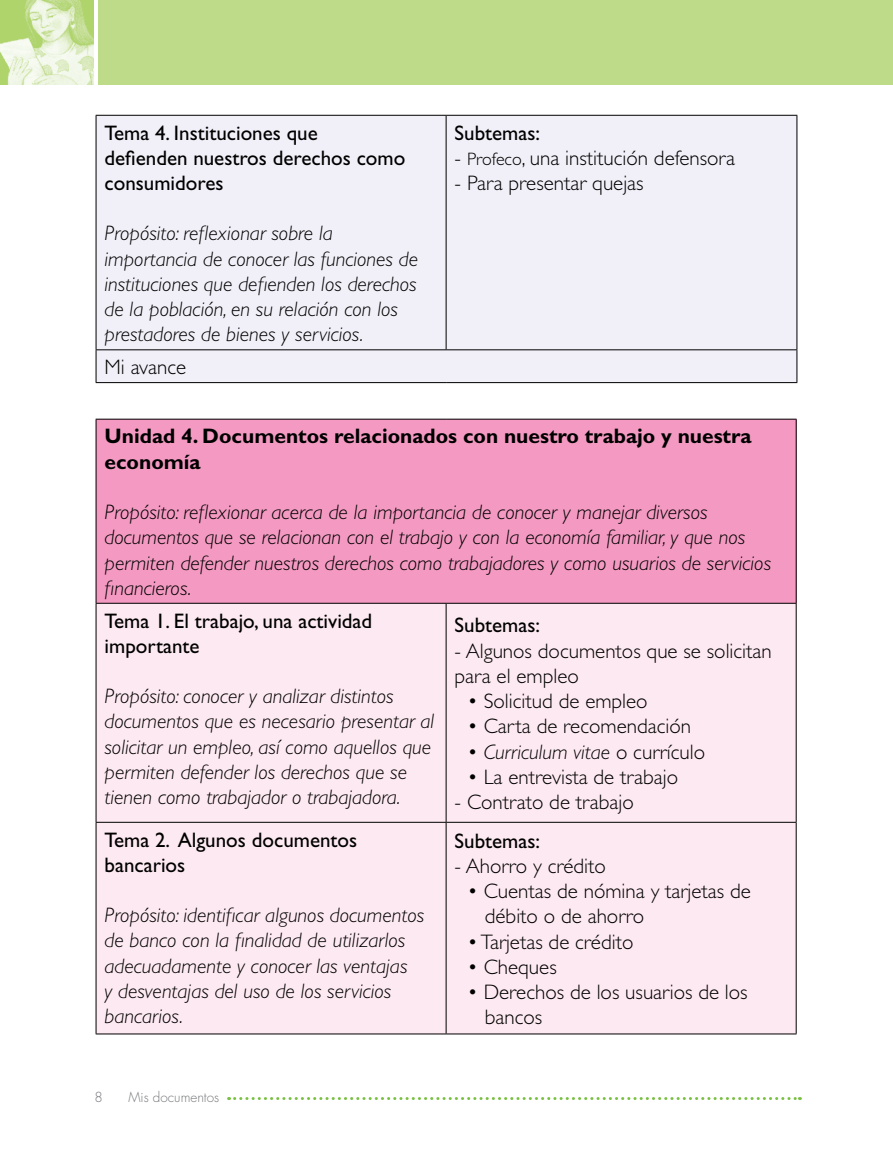
<style>
.page{position:relative;width:893px;height:1149px;background:#fff}
.page>*{position:absolute;margin:0;border:0;box-sizing:border-box;transform-origin:0 0}
.t1{font:italic 300 21px/25.2px "Gill Sans";color:#000}
.t2{font:300 21px/25.2px "Gill Sans";color:#000}
.t3{font:21px/25.2px "Gill Sans";color:#000}
.t4{font:700 21px/25.2px "Gill Sans";color:#000}
.t5{font:300 13.5px "Futura Primaria";color:#77787b}
.s1{font-size:18px}
.s2{font-style:normal}
</style>
<div class="page">
<svg style="left:229px;top:1097px;width:571px;height:2px"></svg>
<div style="left:0;top:0;width:893px;height:85px;background:#bedb89"></div>
<img style="left:0;top:0;width:94px;height:85px">
<hr style="left:94px;top:0;width:4px;height:119px;background:#fff">
<div style="left:97px;top:116px;width:699px;height:266px;background:#f1f0f8"></div>
<hr style="left:96px;top:115px;width:350px;height:1px;background:#000">
<hr style="left:96px;top:116px;width:1px;height:233px;background:#000">
<hr style="left:446px;top:115px;width:351px;height:1px;background:#000">
<hr style="left:446px;top:116px;width:1px;height:233px;background:#000">
<hr style="left:796px;top:116px;width:1px;height:233px;background:#000">
<hr style="left:96px;top:349px;width:350px;height:1px;background:#000">
<hr style="left:96px;top:350px;width:1px;height:32px;background:#000">
<hr style="left:446px;top:349px;width:351px;height:1px;background:#000">
<hr style="left:796px;top:350px;width:1px;height:32px;background:#000">
<hr style="left:96px;top:382px;width:350px;height:1px;background:#000">
<hr style="left:446px;top:382px;width:351px;height:1px;background:#000">
<div style="left:96px;top:419px;width:700px;height:184px;background:#f49ac2"></div>
<div style="left:97px;top:603px;width:699px;height:430px;background:#fde9f1"></div>
<hr style="left:96px;top:418px;width:350px;height:1px;background:#000">
<hr style="left:96px;top:419px;width:1px;height:183px;background:#000">
<hr style="left:446px;top:418px;width:350px;height:1px;background:#000">
<hr style="left:796px;top:419px;width:1px;height:183px;background:#000">
<hr style="left:96px;top:602px;width:350px;height:1px;background:#000">
<hr style="left:96px;top:603px;width:1px;height:218px;background:#000">
<hr style="left:446px;top:602px;width:350px;height:1px;background:#000">
<hr style="left:446px;top:603px;width:1px;height:218px;background:#000">
<hr style="left:796px;top:603px;width:1px;height:218px;background:#000">
<hr style="left:96px;top:821px;width:350px;height:1px;background:#000">
<hr style="left:96px;top:822px;width:1px;height:211px;background:#000">
<hr style="left:446px;top:821px;width:350px;height:1px;background:#000">
<hr style="left:446px;top:822px;width:1px;height:211px;background:#000">
<hr style="left:796px;top:822px;width:1px;height:211px;background:#000">
<hr style="left:96px;top:1033px;width:350px;height:1px;background:#000">
<hr style="left:446px;top:1033px;width:350px;height:1px;background:#000">
<p class="t3" style="left:105px;top:120px;width:302px">Tema 4. Instituciones que defienden nuestros derechos como consumidores</p>
<p class="t1" style="left:105px;top:221px;width:315px">Propósito: reflexionar sobre la importancia de conocer las funciones de instituciones que defienden los derechos de la población, en su relación con los prestadores de bienes y servicios.</p>
<p class="t2" style="left:105px;top:354px;width:83px">Mi avance</p>
<p class="t3" style="left:455px;top:120px;width:87px">Subtemas:</p>
<p class="t2" style="left:455px;top:145px;width:282px">- <span class="s1">Profeco</span>, una institución defensora</p>
<p class="t2" style="left:455px;top:170px;width:191px">- Para presentar quejas</p>
<p class="t4" style="left:105px;top:423px;width:649px">Unidad 4. Documentos relacionados con nuestro trabajo y nuestra economía</p>
<p class="t1" style="left:105px;top:499px;width:668px">Propósito: reflexionar acerca de la importancia de conocer y manejar diversos documentos que se relacionan con el trabajo y con la economía familiar, y que nos permiten defender nuestros derechos como trabajadores y como usuarios de servicios financieros.</p>
<p class="t3" style="left:105px;top:607px;width:269px">Tema 1. El trabajo, una actividad importante</p>
<p class="t1" style="left:105px;top:683px;width:331px">Propósito: conocer y analizar distintos documentos que es necesario presentar al solicitar un empleo, así como aquellos que permiten defender los derechos que se tienen como trabajador o trabajadora.</p>
<p class="t3" style="left:455px;top:612px;width:87px">Subtemas:</p>
<p class="t2" style="left:455px;top:638px;width:319px">- Algunos documentos que se solicitan para el empleo</p>
<p class="t2" style="left:467px;top:688px;width:182px">• Solicitud de empleo</p>
<p class="t2" style="left:467px;top:713px;width:225px">• Carta de recomendación</p>
<p class="t1" style="left:467px;top:739px;width:239px"><span class="s2">•</span> Curriculum vitae <span class="s2">o currículo</span></p>
<p class="t2" style="left:467px;top:764px;width:212px">• La entrevista de trabajo</p>
<p class="t2" style="left:455px;top:789px;width:181px">- Contrato de trabajo</p>
<p class="t3" style="left:105px;top:826px;width:254px">Tema 2. Algunos documentos bancarios</p>
<p class="t1" style="left:105px;top:902px;width:321px">Propósito: identificar algunos documentos de banco con la finalidad de utilizarlos adecuadamente y conocer las ventajas<br>y desventajas del uso de los servicios bancarios.</p>
<p class="t5" style="left:95px;top:1088px;width:10px">8</p>
<p class="t5" style="left:128px;top:1088px;width:92px">Mis documentos</p>
<p class="t3" style="left:455px;top:827px;width:87px">Subtemas:</p>
<p class="t2" style="left:455px;top:853px;width:153px">- Ahorro y crédito</p>
<p class="t2" style="left:485px;top:878px;width:268px;text-indent:-18px">• Cuentas de nómina y tarjetas de débito o de ahorro</p>
<p class="t2" style="left:467px;top:928px;width:168px">• Tarjetas de crédito</p>
<p class="t2" style="left:467px;top:954px;width:91px">• Cheques</p>
<p class="t2" style="left:485px;top:979px;width:264px;text-indent:-18px">• Derechos de los usuarios de los bancos</p>
</div>
